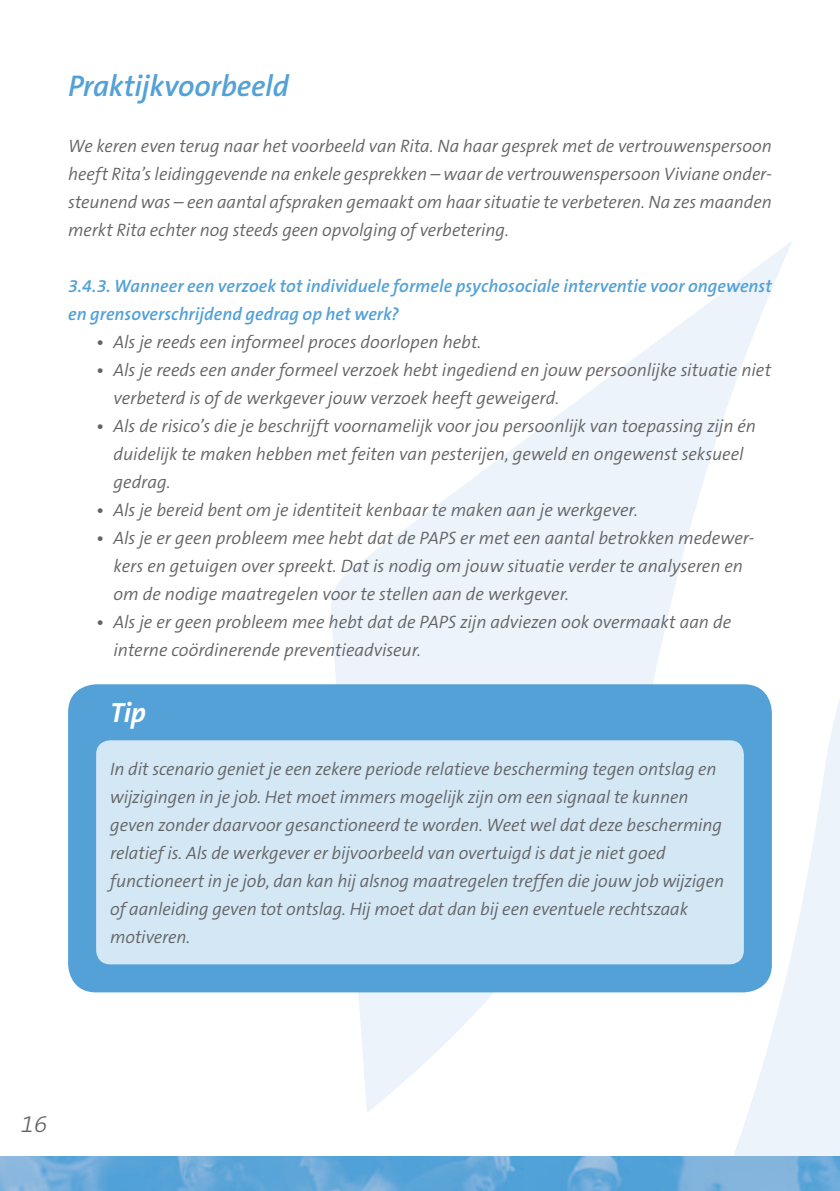
<style>
.page{position:relative;width:840px;height:1191px;background:#fff}
.page>*{position:absolute;margin:0;border:0;box-sizing:border-box;transform-origin:0 0}
.A5_T1{font:italic 600 30px "The Sans B6";letter-spacing:-.01em;color:#53a1d6}
.A5_Broodtekst{font:italic 700 28px "The Sans B7";color:#fff}
.t1{font:italic 300 24px "The Sans B3";color:#636366}
.A5_broodtekst_kader{font:italic 300 18px/28px "The Sans B4";letter-spacing:-.005em;color:#636366}
.A5_Broodtekst-2{font:italic 300 18px/28px "The Sans B4";letter-spacing:-.005em;color:#636366;text-align:justify}
.A5_T3{font:italic 600 18px/28px "The Sans B6";color:#53a1d6}
.s1{font-family:"The Sans B6";font-weight:600;font-style:normal}
</style>
<div class="page">
<svg style="left:329px;top:241px;width:510px;height:916px"></svg>
<img style="left:0;top:1157px;width:839px;height:34px">
<div style="left:68px;top:684px;width:703px;height:308px;background:#53a1d6;border-radius:28px"></div>
<div style="left:96px;top:740px;width:647px;height:224px;background:#d3e7f4;border-radius:14px"></div>
<p class="A5_T1" style="left:68px;top:70px;width:222px">Praktijkvoorbeeld</p>
<p class="A5_Broodtekst-2" style="left:68px;top:133px;width:705px">We keren even terug naar het voorbeeld van Rita. Na haar gesprek met de vertrouwenspersoon heeft Rita’s leidinggevende na enkele gesprekken – waar de vertrouwenspersoon Viviane onder&shy;steunend was – een aantal afspraken gemaakt om haar situatie te verbeteren. Na zes maanden merkt Rita echter nog steeds geen opvolging of verbetering.</p>
<p class="A5_T3" style="left:68px;top:273px;width:704px">3.4.3. Wanneer een verzoek tot individuele formele psychosociale interventie voor ongewenst en grensoverschrijdend gedrag op het werk?</p>
<p class="A5_broodtekst_kader" style="left:96px;top:329px;width:386px"><span class="s1">•</span> Als je reeds een informeel proces doorlopen hebt.</p>
<p class="A5_broodtekst_kader" style="left:113px;top:357px;width:659px;text-indent:-17px"><span class="s1">•</span> Als je reeds een ander formeel verzoek hebt ingediend en jouw persoonlijke situatie niet verbeterd is of de werkgever jouw verzoek heeft geweigerd.</p>
<p class="A5_broodtekst_kader" style="left:113px;top:413px;width:643px;text-indent:-17px"><span class="s1">•</span> Als de risico’s die je beschrijft voornamelijk voor jou persoonlijk van toepassing zijn én duidelijk te maken hebben met feiten van pesterijen, geweld en ongewenst seksueel gedrag.</p>
<p class="A5_broodtekst_kader" style="left:96px;top:497px;width:542px"><span class="s1">•</span> Als je bereid bent om je identiteit kenbaar te maken aan je werkgever.</p>
<p class="A5_broodtekst_kader" style="left:113px;top:525px;width:642px;text-indent:-17px"><span class="s1">•</span> Als je er geen probleem mee hebt dat de PAPS er met een aantal betrokken medewer&shy;kers en getuigen over spreekt. Dat is nodig om jouw situatie verder te analyseren en om de nodige maatregelen voor te stellen aan de werkgever.</p>
<p class="A5_broodtekst_kader" style="left:113px;top:609px;width:619px;text-indent:-17px"><span class="s1">•</span> Als je er geen probleem mee hebt dat de PAPS zijn adviezen ook overmaakt aan de interne coördinerende preventieadviseur.</p>
<p class="A5_Broodtekst" style="left:110px;top:698px;width:37px">Tip</p>
<p class="A5_broodtekst_kader" style="left:110px;top:755px;width:615px">In dit scenario geniet je een zekere periode relatieve bescherming tegen ontslag en wijzigingen in je job. Het moet immers mogelijk zijn om een signaal te kunnen geven zonder daarvoor gesanctioneerd te worden. Weet wel dat deze bescherming relatief is. Als de werkgever er bijvoorbeeld van overtuigd is dat je niet goed functioneert in je job, dan kan hij alsnog maatregelen treffen die jouw job wijzigen of aanleiding geven tot ontslag. Hij moet dat dan bij een eventuele rechtszaak motiveren.</p>
<h3 class="t1" style="left:21px;top:1112px;width:28px">16</h3>
</div>
